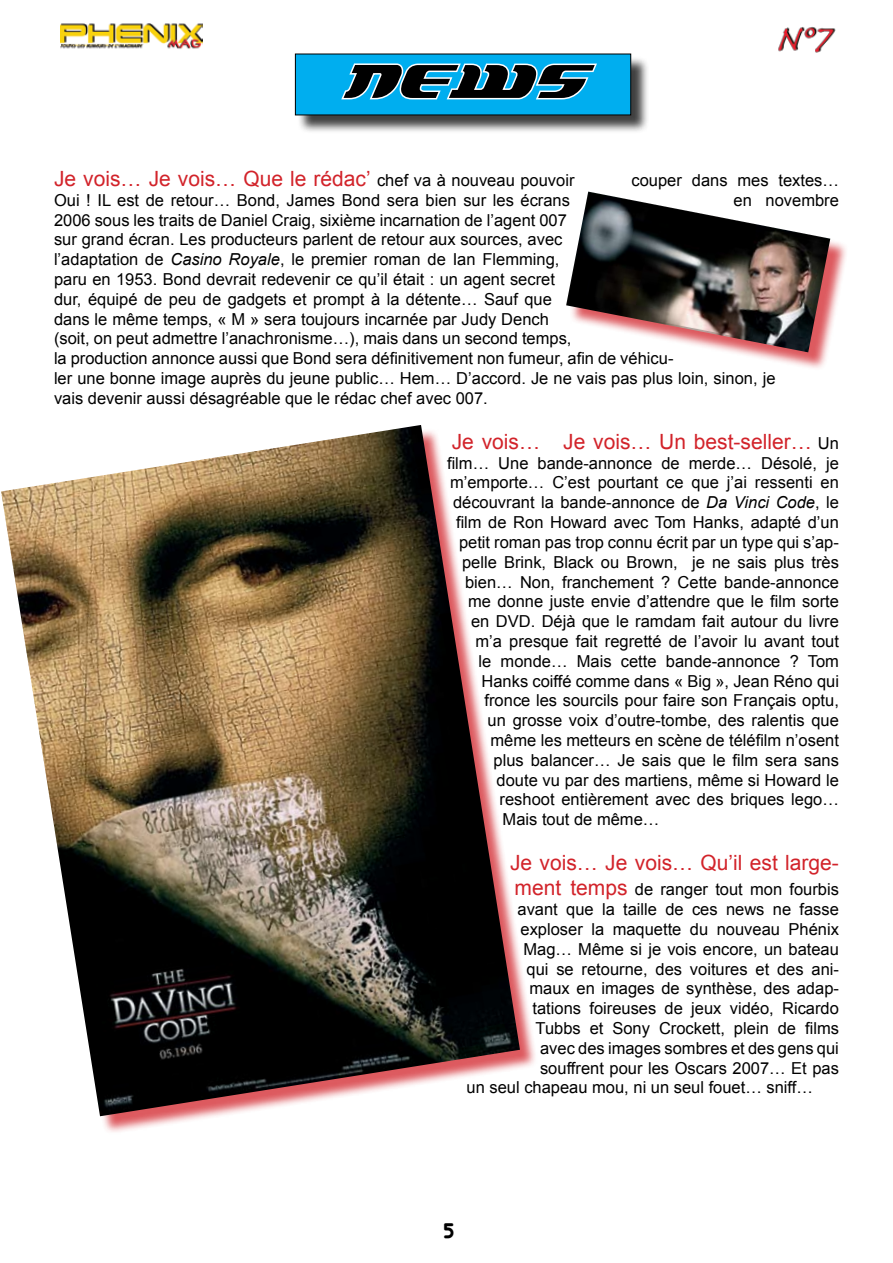
<style>
.page{position:relative;width:893px;height:1263px;background:#fff}
.page>*{position:absolute;margin:0;border:0;box-sizing:border-box;transform-origin:0 0}
.t1{font:italic 54px "Lordofthe Sith";color:#000}
.t2{font:21px "Arial";color:#d2232a}
.t3{font:21px "Alba";color:#000}
.t4{font:16.5px/19.8px "Arial";color:#000}
.s1{font-size:16.5px;color:#000}
.s2{font-style:italic}
.s3{font-size:21px;color:#d2232a}
</style>
<div class="page">
<img style="left:778px;top:27px;width:58px;height:26px">
<img style="left:61px;top:23px;width:142px;height:26px">
<div style="left:298px;top:56px;width:423px;height:102px;background:#000;opacity:.75"></div>
<div style="left:295px;top:54px;width:336px;height:61px;background:#00aeef"></div>
<svg style="left:341px;top:63px;width:256px;height:37px"></svg>
<div style="left:568px;top:194px;width:289px;height:190px;background:#d2232a;opacity:.75"></div>
<img style="left:566px;top:192px;width:264px;height:160px">
<img style="left:1px;top:425px;width:519px;height:691px">
<h1 class="t1" style="left:341px;top:45px;width:245px">NEWS</h1>
<p class="t2" style="left:54px;top:165px;width:522px">Je vois… Je vois… Que le rédac’ <span class="s1">chef va à nouveau pouvoir</span></p>
<p class="t4" style="left:631px;top:171px;width:209px">couper dans mes textes…</p>
<p class="t4" style="left:54px;top:190px;width:517px">Oui ! IL est de retour… Bond, James Bond sera bien sur les écrans</p>
<p class="t4" style="left:733px;top:190px;width:107px">en novembre</p>
<p class="t4" style="left:54px;top:210px;width:723px">2006 sous les traits de Daniel Craig, sixième incarnation de l’agent 007<br>sur grand écran. Les producteurs parlent de retour aux sources, avec<br>l’adaptation de <span class="s2">Casino Royale</span>, le premier roman de Ian Flemming,<br>paru en 1953. Bond devrait redevenir ce qu’il était : un agent secret<br>dur, équipé de peu de gadgets et prompt à la détente… Sauf que<br>dans le même temps, « M » sera toujours incarnée par Judy Dench<br>(soit, on peut admettre l’anachronisme…), mais dans un second temps,<br>la production annonce aussi que Bond sera définitivement non fumeur, afin de véhicu-<br>ler une bonne image auprès du jeune public… Hem… D’accord. Je ne vais pas plus loin, sinon, je vais devenir aussi désagréable que le rédac chef avec 007.</p>
<p class="t2" style="left:452px;top:428px;width:389px">Je vois… Je vois… Un best-seller… <span class="s1">Un</span></p>
<p class="t4" style="left:447px;top:453px;width:393px">film… Une bande-annonce de merde… Désolé, je</p>
<p class="t4" style="left:450px;top:473px;width:390px">m’emporte… C’est pourtant ce que j’ai ressenti en</p>
<p class="t4" style="left:453px;top:493px;width:387px">découvrant la bande-annonce de <span class="s2">Da Vinci Code</span>, le</p>
<p class="t4" style="left:456px;top:513px;width:384px">film de Ron Howard avec Tom Hanks, adapté d’un</p>
<p class="t4" style="left:459px;top:532px;width:381px">petit roman pas trop connu écrit par un type qui s’ap-</p>
<p class="t4" style="left:462px;top:552px;width:378px">pelle Brink, Black ou Brown, je ne sais plus très</p>
<p class="t4" style="left:465px;top:572px;width:375px">bien… Non, franchement ? Cette bande-annonce</p>
<p class="t4" style="left:468px;top:592px;width:372px">me donne juste envie d’attendre que le film sorte</p>
<p class="t4" style="left:471px;top:612px;width:369px">en DVD. Déjà que le ramdam fait autour du livre</p>
<p class="t4" style="left:476px;top:631px;width:365px">m’a presque fait regretté de l’avoir lu avant tout</p>
<p class="t4" style="left:479px;top:651px;width:362px">le monde… Mais cette bande-annonce ? Tom</p>
<p class="t4" style="left:482px;top:671px;width:359px">Hanks coiffé comme dans « Big », Jean Réno qui</p>
<p class="t4" style="left:485px;top:691px;width:356px">fronce les sourcils pour faire son Français optu,</p>
<p class="t4" style="left:488px;top:711px;width:353px">un grosse voix d’outre-tombe, des ralentis que</p>
<p class="t4" style="left:491px;top:730px;width:350px">même les metteurs en scène de téléfilm n’osent</p>
<p class="t4" style="left:494px;top:750px;width:347px">plus balancer… Je sais que le film sera sans</p>
<p class="t4" style="left:497px;top:770px;width:344px">doute vu par des martiens, même si Howard le</p>
<p class="t4" style="left:500px;top:790px;width:341px">reshoot entièrement avec des briques lego…</p>
<p class="t4" style="left:503px;top:810px;width:158px">Mais tout de même…</p>
<p class="t2" style="left:510px;top:849px;width:330px">Je vois… Je vois… Qu’il est large-</p>
<p class="t4" style="left:514px;top:880px;width:326px"><span class="s3">ment temps</span> de ranger tout mon fourbis</p>
<p class="t4" style="left:517px;top:900px;width:323px">avant que la taille de ces news ne fasse</p>
<p class="t4" style="left:520px;top:919px;width:320px">exploser la maquette du nouveau Phénix</p>
<p class="t4" style="left:523px;top:939px;width:317px">Mag… Même si je vois encore, un bateau</p>
<p class="t4" style="left:527px;top:959px;width:314px">qui se retourne, des voitures et des ani-</p>
<p class="t4" style="left:530px;top:979px;width:311px">maux en images de synthèse, des adap-</p>
<p class="t4" style="left:533px;top:999px;width:308px">tations foireuses de jeux vidéo, Ricardo</p>
<p class="t4" style="left:536px;top:1018px;width:305px">Tubbs et Sony Crockett, plein de films</p>
<p class="t4" style="left:540px;top:1038px;width:300px">avec des images sombres et des gens qui</p>
<p class="t4" style="left:540px;top:1058px;width:300px">souffrent pour les Oscars 2007… Et pas</p>
<p class="t4" style="left:467px;top:1078px;width:348px">un seul chapeau mou, ni un seul fouet… sniff…</p>
<p class="t3" style="left:443px;top:1219px;width:12px">5</p>
</div>
